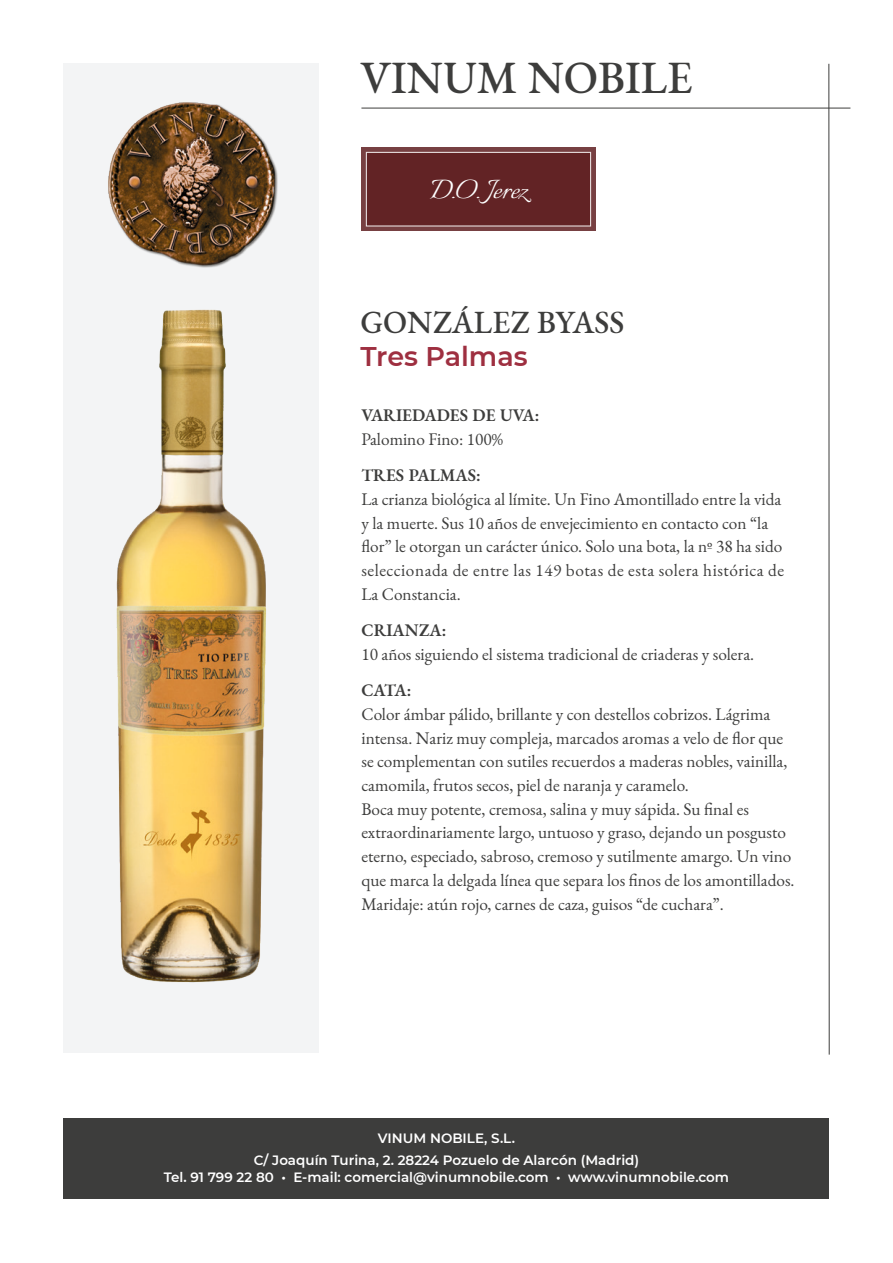
<style>
.page{position:relative;width:893px;height:1263px;background:#fff}
.page>*{position:absolute;margin:0;border:0;box-sizing:border-box;transform-origin:0 0}
.t1{font:500 45px "EB Garamond";color:#3d3d3c}
.t2{font:33.45px "Italianno";color:#fff}
.t3{font:500 31.5px "EB Garamond";color:#3d3d3c}
.t4{font:600 27px "Montserrat";color:#9e2f40}
.t5{font:17.25px/23.7px "EB Garamond";color:#3d3d3c}
.t6{font:600 17.25px "EB Garamond";color:#3d3d3c}
.t7{font:600 13.5px "Montserrat";color:#fff}
</style>
<div class="page">
<svg style="left:361px;top:147px;width:234px;height:84px;background:#794345"></svg>
<div style="left:366px;top:152px;width:225px;height:75px;background:#5f1e20;border:1px solid #fff"></div>
<div style="left:64px;top:64px;width:255px;height:989px;background:#f3f4f5"></div>
<img style="left:116px;top:309px;width:150px;height:674px">
<div style="left:64px;top:1118px;width:765px;height:81px;background:#3d3d3c"></div>
<img style="left:108px;top:102px;width:170px;height:166px">
<hr style="left:829px;top:64px;width:1px;height:990px;background:#3d3d3c">
<hr style="left:361px;top:108px;width:489px;height:1px;background:#3d3d3c">
<p class="t1" style="left:360px;top:49px;width:334px">VINUM NOBILE</p>
<p class="t2" style="left:430px;top:171px;width:98px">D.O. Jerez</p>
<p class="t3" style="left:360px;top:302px;width:266px">GONZÁLEZ BYASS</p>
<p class="t4" style="left:360px;top:337px;width:169px">Tres Palmas</p>
<p class="t6" style="left:361px;top:404px;width:179px">VARIEDADES DE UVA:</p>
<p class="t5" style="left:361px;top:427px;width:143px">Palomino Fino: 100%</p>
<p class="t6" style="left:361px;top:464px;width:121px">TRES PALMAS:</p>
<p class="t5" style="left:361px;top:487px;width:424px">La crianza biológica al límite. Un Fino Amontillado entre la vida y la muerte. Sus 10 años de envejecimiento en contacto con “la flor” le otorgan un carácter único. Solo una bota, la nº 38 ha sido seleccionada de entre las 149 botas de esta solera histórica de La Constancia.</p>
<p class="t6" style="left:361px;top:619px;width:87px">CRIANZA:</p>
<p class="t5" style="left:361px;top:642px;width:394px">10 años siguiendo el sistema tradicional de criaderas y solera.</p>
<p class="t6" style="left:361px;top:679px;width:52px">CATA:</p>
<p class="t5" style="left:361px;top:702px;width:427px">Color ámbar pálido, brillante y con destellos cobrizos. Lágrima intensa. Nariz muy compleja, marcados aromas a velo de flor que se complementan con sutiles recuerdos a maderas nobles, vainilla, camomila, frutos secos, piel de naranja y caramelo.</p>
<p class="t5" style="left:361px;top:797px;width:435px">Boca muy potente, cremosa, salina y muy sápida. Su final es extraordinariamente largo, untuoso y graso, dejando un posgusto eterno, especiado, sabroso, cremoso y sutilmente amargo. Un vino que marca la delgada línea que separa los finos de los amontillados.</p>
<p class="t5" style="left:361px;top:892px;width:364px">Maridaje: atún rojo, carnes de caza, guisos “de cuchara”.</p>
<p class="t7" style="left:378px;top:1129px;width:139px">VINUM NOBILE, S.L.</p>
<p class="t7" style="left:254px;top:1150px;width:387px">C/ Joaquín Turina, 2. 28224 Pozuelo de Alarcón (Madrid)</p>
<p class="t7" style="left:164px;top:1167px;width:567px">Tel. 91 799 22 80 • E-mail: comercial@vinumnobile.com • www.vinumnobile.com</p>
</div>
